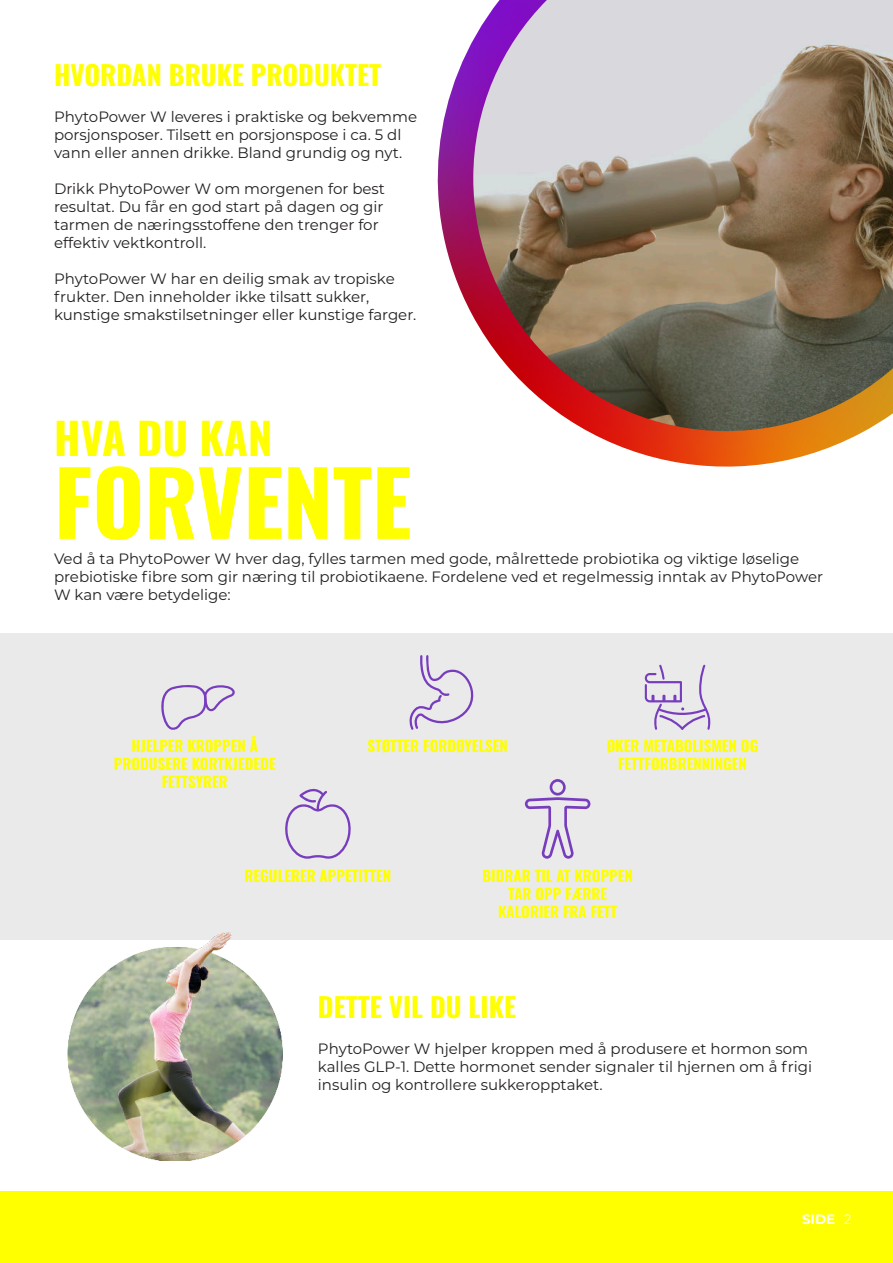
<style>
.page{position:relative;width:893px;height:1263px;background:#fff}
.page>*{position:absolute;margin:0;border:0;box-sizing:border-box;transform-origin:0 0}
.t1{font:88.5px "Oswald";color:#ff0}
.t2{font:43.5px "Oswald";color:#ff0}
.t3{font:27px "Oswald";color:#ff0}
.t4{font:15px/18px "Montserrat";color:#231f20}
.t5{font:15px/18px "Oswald";color:#ff0;text-align:center}
.t6{font:700 13.5px "Montserrat";color:#fff}
.s1{font-weight:400}
</style>
<div class="page">
<div style="left:0;top:1192px;width:893px;height:71px;background:#ff0"></div>
<img style="left:437px;top:40px;width:428px;height:427px">
<img style="left:473px;top:0;width:420px;height:431px">
<div style="left:0;top:633px;width:893px;height:307px;background:#eaeaea"></div>
<img style="left:67px;top:932px;width:216px;height:228px">
<svg style="left:161px;top:685px;width:74px;height:45px"></svg>
<svg style="left:409px;top:655px;width:65px;height:75px"></svg>
<svg style="left:645px;top:665px;width:66px;height:65px"></svg>
<svg style="left:285px;top:788px;width:66px;height:71px"></svg>
<svg style="left:525px;top:779px;width:65px;height:80px"></svg>
<h3 class="t3" style="left:54px;top:62px;width:329px">HVORDAN BRUKE PRODUKTET</h3>
<p class="t4" style="left:54px;top:109px;width:365px">PhytoPower W leveres i praktiske og bekvemme porsjonsposer. Tilsett en porsjonspose i ca. 5 dl vann eller annen drikke. Bland grundig og nyt.</p>
<p class="t4" style="left:54px;top:181px;width:332px">Drikk PhytoPower W om morgenen for best resultat. Du får en god start på dagen og gir tarmen de næringsstoffene den trenger for effektiv vektkontroll.</p>
<p class="t4" style="left:54px;top:271px;width:364px">PhytoPower W har en deilig smak av tropiske frukter. Den inneholder ikke tilsatt sukker, kunstige smakstilsetninger eller kunstige farger.</p>
<h2 class="t2" style="left:54px;top:417px;width:220px">HVA DU KAN</h2>
<h1 class="t1" style="left:54px;top:461px;width:359px">FORVENTE</h1>
<p class="t4" style="left:54px;top:551px;width:771px">Ved å ta PhytoPower W hver dag, fylles tarmen med gode, målrettede probiotika og viktige løselige prebiotiske fibre som gir næring til probiotikaene. Fordelene ved et regelmessig inntak av PhytoPower<br>W kan være betydelige:</p>
<p class="t5" style="left:114px;top:738px;width:163px">HJELPER KROPPEN Å<br>PRODUSERE KORTKJEDEDE<br>FETTSYRER</p>
<p class="t5" style="left:368px;top:738px;width:142px">STØTTER FORDØYELSEN</p>
<p class="t5" style="left:607px;top:737px;width:153px">ØKER METABOLISMEN OG<br>FETTFORBRENNINGEN</p>
<p class="t5" style="left:244px;top:867px;width:148px">REGULERER APPETITTEN</p>
<p class="t5" style="left:482px;top:867px;width:152px">BIDRAR TIL AT KROPPEN<br>TAR OPP FÆRRE<br>KALORIER FRA FETT</p>
<h3 class="t3" style="left:318px;top:994px;width:200px">DETTE VIL DU LIKE</h3>
<p class="t4" style="left:318px;top:1041px;width:496px">PhytoPower W hjelper kroppen med å produsere et hormon som kalles GLP-1. Dette hormonet sender signaler til hjernen om å frigi insulin og kontrollere sukkeropptaket.</p>
<p class="t6" style="left:802px;top:1211px;width:51px">SIDE <span class="s1">2</span></p>
</div>
